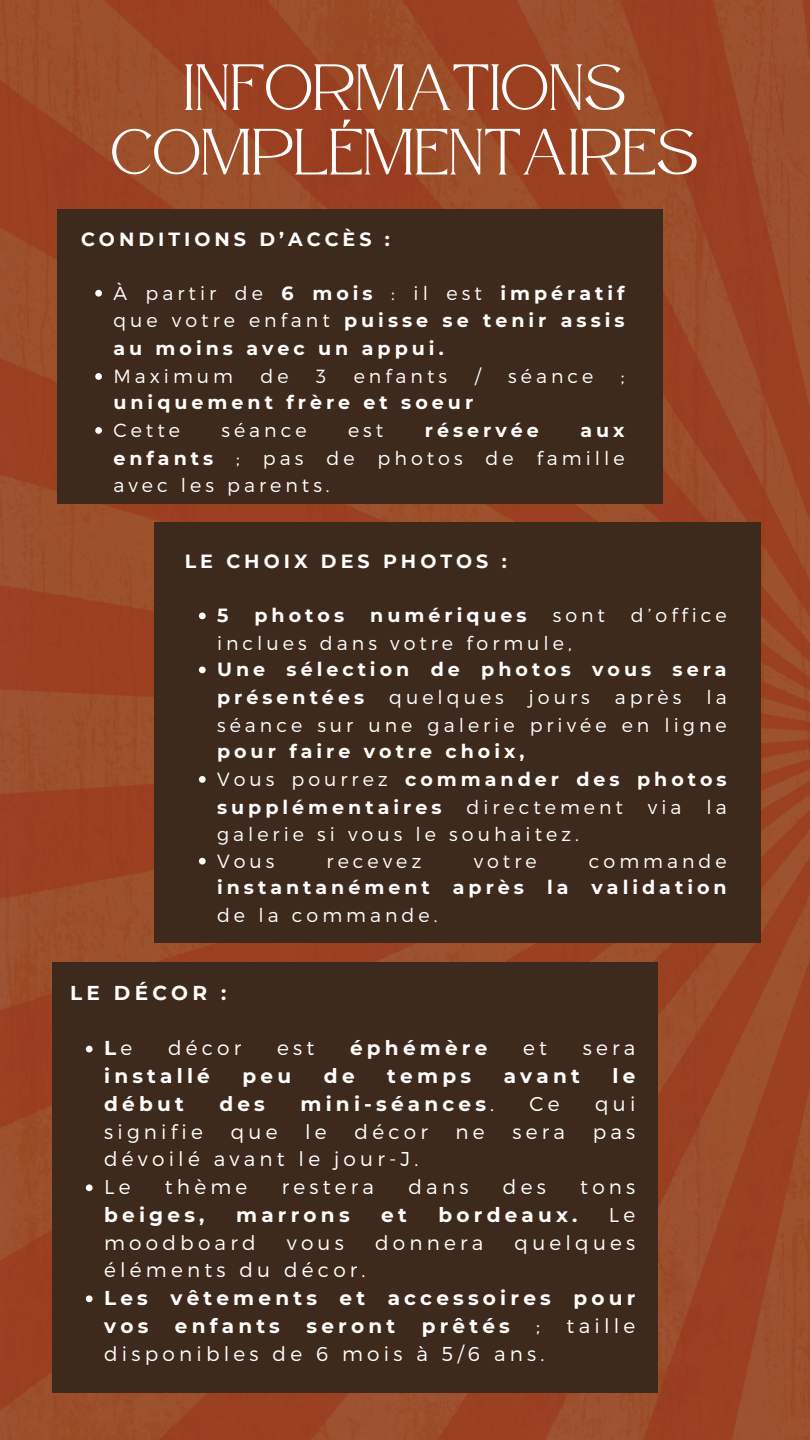
<style>
.page{position:relative;width:810px;height:1440px;background:#fff}
.page>*{position:absolute;margin:0;border:0;box-sizing:border-box;transform-origin:0 0}
.t1{font:65.2px/64.5px "Atteron";color:#fff;text-align:center}
.t2{font:300 20px/27.8px "Montserrat";letter-spacing:.21em;color:#fff}
.t3{font:700 20px/27.8px "Montserrat";letter-spacing:.21em;color:#fff}
.t4{font:700 19px/27.8px "Montserrat";letter-spacing:.21em;color:#fff}
.t5{font:300 19px/27.8px "Montserrat";letter-spacing:.21em;color:#fff;text-align:justify}
.s1{font-weight:300}
.s2{font-weight:700}
</style>
<div class="page">
<div style="left:0;top:0;width:810px;height:1440px;background:linear-gradient(to right,#9b4725,#9b4826)"></div>
<div style="left:57px;top:210px;width:605px;height:294px;background:#3e2a1d"></div>
<svg style="left:95px;top:290px;width:7px;height:7px"></svg>
<svg style="left:95px;top:373px;width:7px;height:7px"></svg>
<svg style="left:95px;top:427px;width:7px;height:7px"></svg>
<div style="left:155px;top:523px;width:606px;height:420px;background:#3e2a1d"></div>
<svg style="left:199px;top:613px;width:7px;height:6px"></svg>
<svg style="left:199px;top:667px;width:7px;height:6px"></svg>
<svg style="left:199px;top:776px;width:7px;height:7px"></svg>
<svg style="left:199px;top:858px;width:7px;height:7px"></svg>
<div style="left:52px;top:962px;width:605px;height:431px;background:#3e2a1d"></div>
<svg style="left:86px;top:1046px;width:7px;height:6px"></svg>
<svg style="left:86px;top:1184px;width:7px;height:7px"></svg>
<svg style="left:86px;top:1295px;width:7px;height:7px"></svg>
<h1 class="t1" style="left:111px;top:55px;width:589px">INFORMATIONS<br>COMPLÉMENTAIRES</h1>
<p class="t4" style="left:81px;top:225px;width:310px">CONDITIONS D’ACCÈS :</p>
<p class="t4" style="left:113px;top:279px;width:513px;text-align:justify"><span class="s1">À partir de</span> 6 mois <span class="s1">: il est</span> impératif <span class="s1">que votre enfant</span> puisse se tenir assis au moins avec un appui.</p>
<p class="t5" style="left:113px;top:361px;width:121px">Maximum</p>
<p class="t5" style="left:261px;top:361px;width:30px">de</p>
<p class="t5" style="left:316px;top:361px;width:12px">3</p>
<p class="t5" style="left:354px;top:361px;width:95px">enfants</p>
<p class="t5" style="left:475px;top:361px;width:8px">/</p>
<p class="t5" style="left:508px;top:361px;width:87px">séance</p>
<p class="t5" style="left:621px;top:361px;width:5px">;</p>
<p class="t4" style="left:113px;top:388px;width:361px">uniquement frère et soeur</p>
<p class="t5" style="left:113px;top:415px;width:68px">Cette</p>
<p class="t5" style="left:221px;top:415px;width:87px">séance</p>
<p class="t5" style="left:348px;top:415px;width:37px">est</p>
<p class="t4" style="left:425px;top:416px;width:115px">réservée</p>
<p class="t5" style="left:113px;top:415px;width:513px;text-indent:467px"><span class="s2">aux enfants</span> ; pas de photos de famille avec les parents.</p>
<p class="t4" style="left:185px;top:548px;width:324px">LE CHOIX DES PHOTOS :</p>
<p class="t4" style="left:217px;top:602px;width:13px">5</p>
<p class="t4" style="left:254px;top:602px;width:91px">photos</p>
<p class="t4" style="left:370px;top:602px;width:158px">numériques</p>
<p class="t5" style="left:553px;top:601px;width:54px">sont</p>
<p class="t5" style="left:631px;top:601px;width:97px">d’office</p>
<p class="t5" style="left:217px;top:628px;width:356px">inclues dans votre formule,</p>
<p class="t4" style="left:217px;top:656px;width:511px">Une sélection de photos vous sera présentées</p>
<p class="t5" style="left:389px;top:682px;width:116px">quelques</p>
<p class="t5" style="left:529px;top:682px;width:62px">jours</p>
<p class="t5" style="left:615px;top:682px;width:68px">après</p>
<p class="t5" style="left:217px;top:682px;width:511px;text-align:right">la<br>séance sur une galerie privée en ligne</p>
<p class="t4" style="left:217px;top:737px;width:511px">pour faire votre choix,<br><span class="s1">Vous pourrez</span> commander des photos supplémentaires</p>
<p class="t5" style="left:466px;top:792px;width:158px">directement</p>
<p class="t5" style="left:648px;top:792px;width:35px">via</p>
<p class="t5" style="left:706px;top:792px;width:22px">la</p>
<p class="t5" style="left:217px;top:820px;width:364px;line-height:26.2px">galerie si vous le souhaitez.<br>Vous</p>
<p class="t5" style="left:327px;top:846px;width:96px">recevez</p>
<p class="t5" style="left:474px;top:846px;width:64px">votre</p>
<p class="t5" style="left:589px;top:846px;width:139px">commande</p>
<p class="t4" style="left:217px;top:873px;width:511px">instantanément après la validation</p>
<p class="t5" style="left:217px;top:900px;width:222px">de la commande.</p>
<p class="t3" style="left:70px;top:979px;width:158px">LE DÉCOR :</p>
<p class="t3" style="left:104px;top:1034px;width:30px">L<span class="s1">e</span></p>
<p class="t2" style="left:168px;top:1033px;width:75px">décor</p>
<p class="t2" style="left:277px;top:1033px;width:39px">est</p>
<p class="t3" style="left:350px;top:1034px;width:139px">éphémère</p>
<p class="t2" style="left:523px;top:1033px;width:25px">et</p>
<p class="t2" style="left:583px;top:1033px;width:54px">sera</p>
<p class="t3" style="left:104px;top:1062px;width:107px">installé</p>
<p class="t3" style="left:243px;top:1062px;width:50px">peu</p>
<p class="t3" style="left:324px;top:1062px;width:32px">de</p>
<p class="t3" style="left:387px;top:1062px;width:85px">temps</p>
<p class="t3" style="left:504px;top:1062px;width:78px">avant</p>
<p class="t3" style="left:612px;top:1062px;width:24px">le</p>
<p class="t3" style="left:104px;top:1090px;width:81px">début</p>
<p class="t3" style="left:219px;top:1090px;width:47px">des</p>
<p class="t3" style="left:300px;top:1090px;width:195px">mini-séances<span class="s1">.</span></p>
<p class="t2" style="left:530px;top:1089px;width:32px">Ce</p>
<p class="t2" style="left:595px;top:1089px;width:42px">qui</p>
<p class="t2" style="left:104px;top:1117px;width:100px">signifie</p>
<p class="t2" style="left:231px;top:1117px;width:48px">que</p>
<p class="t2" style="left:305px;top:1117px;width:23px">le</p>
<p class="t2" style="left:355px;top:1117px;width:75px">décor</p>
<p class="t2" style="left:456px;top:1117px;width:31px">ne</p>
<p class="t2" style="left:512px;top:1117px;width:54px">sera</p>
<p class="t2" style="left:593px;top:1117px;width:44px">pas</p>
<p class="t2" style="left:104px;top:1144px;width:316px">dévoilé avant le jour-J.<br>Le</p>
<p class="t2" style="left:165px;top:1172px;width:84px">thème</p>
<p class="t2" style="left:282px;top:1172px;width:94px">restera</p>
<p class="t2" style="left:408px;top:1172px;width:62px">dans</p>
<p class="t2" style="left:503px;top:1172px;width:44px">des</p>
<p class="t2" style="left:580px;top:1172px;width:57px">tons</p>
<p class="t3" style="left:104px;top:1201px;width:102px">beiges,</p>
<p class="t3" style="left:236px;top:1201px;width:115px">marrons</p>
<p class="t3" style="left:381px;top:1201px;width:27px">et</p>
<p class="t3" style="left:438px;top:1201px;width:141px">bordeaux.</p>
<p class="t2" style="left:609px;top:1200px;width:28px">Le</p>
<p class="t2" style="left:104px;top:1228px;width:153px">moodboard</p>
<p class="t2" style="left:287px;top:1228px;width:59px">vous</p>
<p class="t2" style="left:375px;top:1228px;width:110px">donnera</p>
<p class="t2" style="left:515px;top:1228px;width:122px">quelques</p>
<p class="t2" style="left:104px;top:1255px;width:263px">éléments du décor.</p>
<p class="t3" style="left:104px;top:1284px;width:533px">Les vêtements et accessoires pour vos</p>
<p class="t3" style="left:175px;top:1312px;width:107px">enfants</p>
<p class="t3" style="left:307px;top:1312px;width:90px">seront</p>
<p class="t3" style="left:422px;top:1312px;width:90px">prêtés</p>
<p class="t2" style="left:536px;top:1311px;width:5px">;</p>
<p class="t2" style="left:567px;top:1311px;width:70px">taille</p>
<p class="t2" style="left:104px;top:1339px;width:442px">disponibles de 6 mois à 5/6 ans.</p>
</div>
